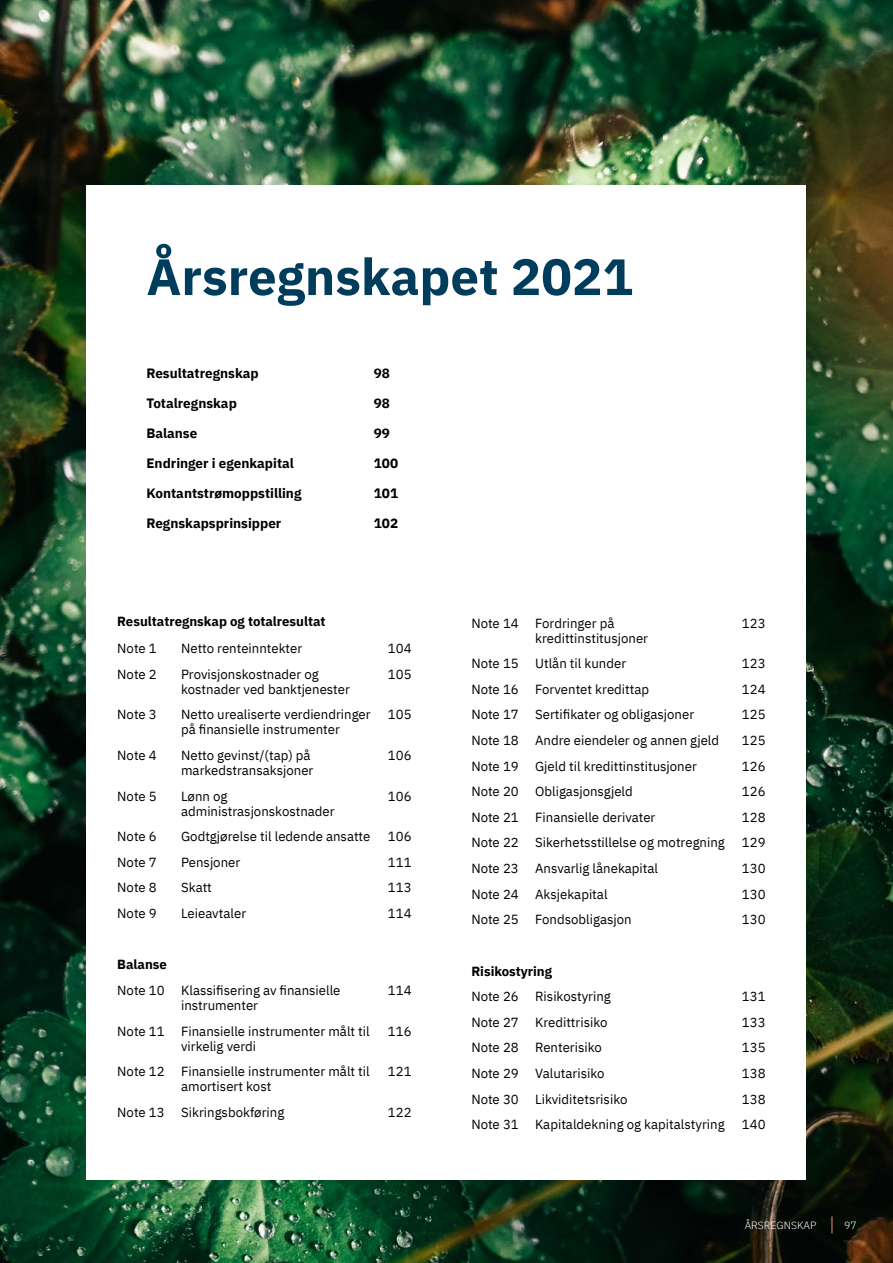
<style>
.page{position:relative;width:893px;height:1263px;background:#fff}
.page>*{position:absolute;margin:0;border:0;box-sizing:border-box;transform-origin:0 0}
.t1{font:700 51px "IBM Plex Sans";color:#003d5c}
.t2{font:700 13.5px "IBM Plex Sans";color:#000}
.t3{font:13.2px/15px "IBM Plex Sans";color:#000}
.t4{font:700 13.2px "IBM Plex Sans";color:#000}
.t5{font:300 10.5px "IBM Plex Sans";color:#fff}
</style>
<div class="page">
<img style="left:1px;top:0;width:892px;height:1263px">
<div style="left:86px;top:185px;width:720px;height:994px;background:#fff"></div>
<svg style="left:832px;top:1216px;width:1px;height:17px"></svg>
<h1 class="t1" style="left:146px;top:236px;width:488px">Årsregnskapet 2021</h1>
<p class="t2" style="left:146px;top:363px;width:114px">Resultatregnskap</p>
<p class="t2" style="left:146px;top:393px;width:92px">Totalregnskap</p>
<p class="t2" style="left:146px;top:423px;width:52px">Balanse</p>
<p class="t2" style="left:146px;top:453px;width:149px">Endringer i egenkapital</p>
<p class="t2" style="left:146px;top:483px;width:157px">Kontantstrømoppstilling</p>
<p class="t2" style="left:146px;top:513px;width:136px">Regnskapsprinsipper</p>
<p class="t2" style="left:374px;top:363px;width:18px">98</p>
<p class="t2" style="left:374px;top:393px;width:18px">98</p>
<p class="t2" style="left:374px;top:423px;width:18px">99</p>
<p class="t2" style="left:374px;top:453px;width:26px">100</p>
<p class="t2" style="left:374px;top:483px;width:26px">101</p>
<p class="t2" style="left:374px;top:513px;width:26px">102</p>
<p class="t4" style="left:117px;top:611px;width:210px">Resultatregnskap og totalresultat</p>
<p class="t3" style="left:117px;top:640px;width:41px">Note 1</p>
<p class="t3" style="left:181px;top:640px;width:123px">Netto renteinntekter</p>
<p class="t3" style="left:388px;top:640px;width:25px">104</p>
<p class="t3" style="left:117px;top:665px;width:41px">Note 2</p>
<p class="t3" style="left:181px;top:665px;width:170px">Provisjonskostnader og kostnader ved banktjenester</p>
<p class="t3" style="left:388px;top:665px;width:25px">105</p>
<p class="t3" style="left:117px;top:706px;width:41px">Note 3</p>
<p class="t3" style="left:181px;top:706px;width:191px">Netto urealiserte verdiendringer på finansielle instrumenter</p>
<p class="t3" style="left:388px;top:706px;width:25px">105</p>
<p class="t3" style="left:117px;top:747px;width:41px">Note 4</p>
<p class="t3" style="left:181px;top:747px;width:134px">Netto gevinst/(tap) på markedstransaksjoner</p>
<p class="t3" style="left:388px;top:747px;width:25px">106</p>
<p class="t3" style="left:117px;top:787px;width:41px">Note 5</p>
<p class="t3" style="left:181px;top:787px;width:155px">Lønn og administrasjonskostnader</p>
<p class="t3" style="left:388px;top:787px;width:25px">106</p>
<p class="t3" style="left:117px;top:828px;width:41px">Note 6</p>
<p class="t3" style="left:181px;top:828px;width:191px">Godtgjørelse til ledende ansatte</p>
<p class="t3" style="left:388px;top:828px;width:25px">106</p>
<p class="t3" style="left:117px;top:853px;width:41px">Note 7</p>
<p class="t3" style="left:181px;top:853px;width:61px">Pensjoner</p>
<p class="t3" style="left:388px;top:853px;width:25px">111</p>
<p class="t3" style="left:117px;top:879px;width:41px">Note 8</p>
<p class="t3" style="left:181px;top:879px;width:32px">Skatt</p>
<p class="t3" style="left:388px;top:879px;width:25px">113</p>
<p class="t3" style="left:117px;top:905px;width:41px">Note 9</p>
<p class="t3" style="left:181px;top:905px;width:67px">Leieavtaler</p>
<p class="t3" style="left:388px;top:905px;width:25px">114</p>
<p class="t4" style="left:117px;top:954px;width:51px">Balanse</p>
<p class="t3" style="left:181px;top:982px;width:161px;text-indent:-64px">Note 10 Klassifisering av finansielle instrumenter</p>
<p class="t3" style="left:388px;top:982px;width:25px">114</p>
<p class="t3" style="left:181px;top:1022px;width:190px;text-indent:-64px">Note 11 Finansielle instrumenter målt til virkelig verdi</p>
<p class="t3" style="left:388px;top:1022px;width:25px">116</p>
<p class="t3" style="left:181px;top:1063px;width:190px;text-indent:-64px">Note 12 Finansielle instrumenter målt til amortisert kost</p>
<p class="t3" style="left:388px;top:1063px;width:25px">121</p>
<p class="t3" style="left:117px;top:1103px;width:169px">Note 13 Sikringsbokføring</p>
<p class="t3" style="left:388px;top:1103px;width:25px">122</p>
<p class="t3" style="left:535px;top:614px;width:114px;text-indent:-64px">Note 14 Fordringer på kredittinstitusjoner</p>
<p class="t3" style="left:742px;top:614px;width:25px">123</p>
<p class="t3" style="left:471px;top:655px;width:156px">Note 15 Utlån til kunder</p>
<p class="t3" style="left:742px;top:655px;width:25px">123</p>
<p class="t3" style="left:471px;top:680px;width:179px">Note 16 Forventet kredittap</p>
<p class="t3" style="left:742px;top:680px;width:25px">124</p>
<p class="t3" style="left:471px;top:706px;width:224px">Note 17 Sertifikater og obligasjoner</p>
<p class="t3" style="left:742px;top:706px;width:25px">125</p>
<p class="t3" style="left:471px;top:732px;width:249px">Note 18 Andre eiendeler og annen gjeld</p>
<p class="t3" style="left:742px;top:732px;width:25px">125</p>
<p class="t3" style="left:471px;top:757px;width:227px">Note 19 Gjeld til kredittinstitusjoner</p>
<p class="t3" style="left:742px;top:757px;width:25px">126</p>
<p class="t3" style="left:471px;top:783px;width:163px">Note 20 Obligasjonsgjeld</p>
<p class="t3" style="left:742px;top:783px;width:25px">126</p>
<p class="t3" style="left:471px;top:808px;width:186px">Note 21 Finansielle derivater</p>
<p class="t3" style="left:742px;top:808px;width:25px">128</p>
<p class="t3" style="left:471px;top:834px;width:255px">Note 22 Sikerhetsstillelse og motregning</p>
<p class="t3" style="left:742px;top:834px;width:25px">129</p>
<p class="t3" style="left:471px;top:860px;width:188px">Note 23 Ansvarlig lånekapital</p>
<p class="t3" style="left:742px;top:860px;width:25px">130</p>
<p class="t3" style="left:471px;top:885px;width:138px">Note 24 Aksjekapital</p>
<p class="t3" style="left:742px;top:885px;width:25px">130</p>
<p class="t3" style="left:471px;top:911px;width:162px">Note 25 Fondsobligasjon</p>
<p class="t3" style="left:742px;top:911px;width:25px">130</p>
<p class="t4" style="left:471px;top:960px;width:82px">Risikostyring</p>
<p class="t3" style="left:471px;top:988px;width:141px">Note 26 Risikostyring</p>
<p class="t3" style="left:742px;top:988px;width:25px">131</p>
<p class="t3" style="left:471px;top:1013px;width:138px">Note 27 Kredittrisiko</p>
<p class="t3" style="left:742px;top:1013px;width:25px">133</p>
<p class="t3" style="left:471px;top:1039px;width:132px">Note 28 Renterisiko</p>
<p class="t3" style="left:742px;top:1039px;width:25px">135</p>
<p class="t3" style="left:471px;top:1065px;width:135px">Note 29 Valutarisiko</p>
<p class="t3" style="left:742px;top:1065px;width:25px">138</p>
<p class="t3" style="left:471px;top:1090px;width:158px">Note 30 Likviditetsrisiko</p>
<p class="t3" style="left:742px;top:1090px;width:25px">138</p>
<p class="t3" style="left:471px;top:1116px;width:255px">Note 31 Kapitaldekning og kapitalstyring</p>
<p class="t3" style="left:742px;top:1116px;width:25px">140</p>
<p class="t5" style="left:745px;top:1217px;width:73px">ÅRSREGNSKAP</p>
<p class="t5" style="left:844px;top:1217px;width:14px">97</p>
</div>
